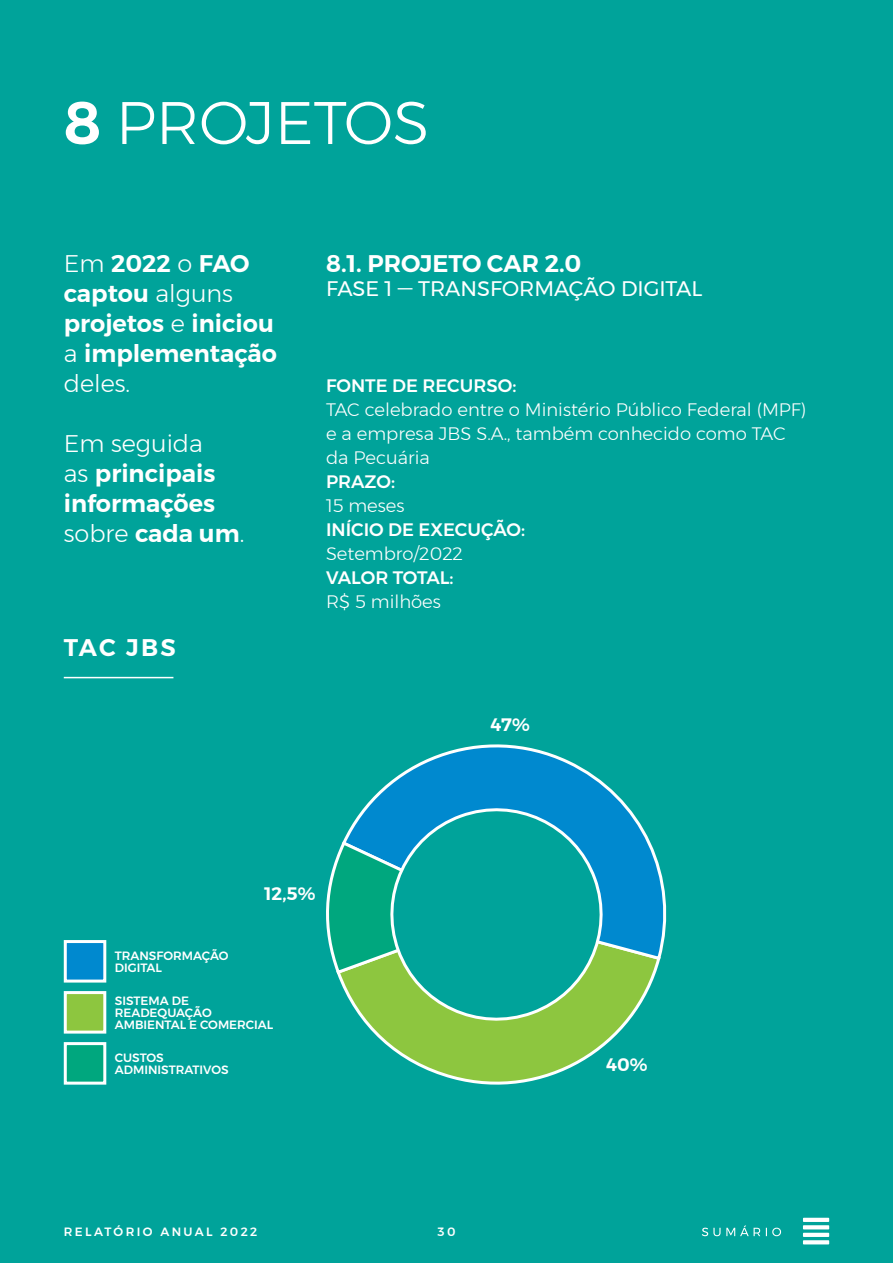
<style>
.page{position:relative;width:893px;height:1263px;background:#00a39a}
.page>*{position:absolute;margin:0;border:0;box-sizing:border-box;transform-origin:0 0}
.t1{font:300 60px "Montserrat";color:#fff}
.t2{font:600 24px/30px "Montserrat";color:#fff}
.t3{font:21px "Montserrat";color:#fff}
.t4{font:300 18px/24px "Montserrat";color:#fff}
.t5{font:500 18px "Montserrat";color:#fff}
.t6{font:600 18px "Montserrat";color:#fff}
.t7{font:500 12px/12px "Montserrat";color:#fff}
.t8{font:500 12px "Montserrat";letter-spacing:.2em;color:#fff}
.s1{font-weight:600}
.s2{font-weight:300}
</style>
<div class="page">
<div style="left:64px;top:940px;width:42px;height:42px;background:#0089cf;border:3px solid #fff"></div>
<div style="left:64px;top:991px;width:42px;height:42px;background:#8dc63f;border:3px solid #fff"></div>
<div style="left:64px;top:1042px;width:42px;height:42px;background:#00a77e;border:3px solid #fff"></div>
<hr style="left:64px;top:677px;width:109px;height:1px;background:#fff">
<svg style="left:338px;top:962px;width:322px;height:123px"></svg>
<svg style="left:344px;top:744px;width:323px;height:218px"></svg>
<svg style="left:326px;top:839px;width:52px;height:137px;background:#1fae8d"></svg>
<svg style="left:378px;top:796px;width:236px;height:236px"></svg>
<svg style="left:803px;top:1218px;width:26px;height:26px"></svg>
<svg style="left:702px;top:1225px;width:79px;height:11px"></svg>
<h1 class="t1" style="left:64px;top:78px;width:367px"><span class="s1">8</span> PROJETOS</h1>
<h2 class="t2" style="left:64px;top:248px;width:215px"><span class="s2">Em</span> 2022 <span class="s2">o</span> FAO captou <span class="s2">alguns </span>projetos <span class="s2">e</span> iniciou <span class="s2">a</span> implementação <span class="s2">deles.</span></h2>
<h2 class="t2" style="left:64px;top:428px;width:182px"><span class="s2">Em seguida<br>as</span> principais informações <span class="s2">sobre</span> cada um<span class="s2">.</span></h2>
<h2 class="t2" style="left:64px;top:632px;width:114px">TAC JBS</h2>
<h2 class="t2" style="left:326px;top:248px;width:257px">8.1. PROJETO CAR 2.0</h2>
<p class="t3" style="left:326px;top:272px;width:378px">FASE 1 — TRANSFORMAÇÃO DIGITAL</p>
<p class="t5" style="left:326px;top:371px;width:192px">FONTE DE RECURSO:</p>
<p class="t4" style="left:326px;top:397px;width:482px">TAC celebrado entre o Ministério Público Federal (MPF) e a empresa JBS S.A., também conhecido como TAC da Pecuária</p>
<p class="t5" style="left:326px;top:467px;width:71px">PRAZO:</p>
<p class="t4" style="left:326px;top:493px;width:80px">15 meses</p>
<p class="t5" style="left:326px;top:515px;width:201px">INÍCIO DE EXECUÇÃO:</p>
<p class="t4" style="left:326px;top:541px;width:138px">Setembro/2022</p>
<p class="t5" style="left:326px;top:563px;width:129px">VALOR TOTAL:</p>
<p class="t4" style="left:326px;top:589px;width:116px">R$ 5 milhões</p>
<p class="t6" style="left:491px;top:710px;width:41px">47%</p>
<p class="t6" style="left:265px;top:879px;width:52px">12,5%</p>
<p class="t7" style="left:115px;top:950px;width:115px">TRANSFORMAÇÃO<br>DIGITAL</p>
<p class="t7" style="left:115px;top:995px;width:160px">SISTEMA DE<br>READEQUAÇÃO<br>AMBIENTAL E COMERCIAL</p>
<p class="t7" style="left:115px;top:1052px;width:115px">CUSTOS<br>ADMINISTRATIVOS</p>
<p class="t6" style="left:606px;top:1050px;width:43px">40%</p>
<p class="t8" style="left:64px;top:1222px;width:195px">RELATÓRIO ANUAL 2022</p>
<p class="t7" style="left:437px;top:1226px;width:19px">30</p>
</div>
